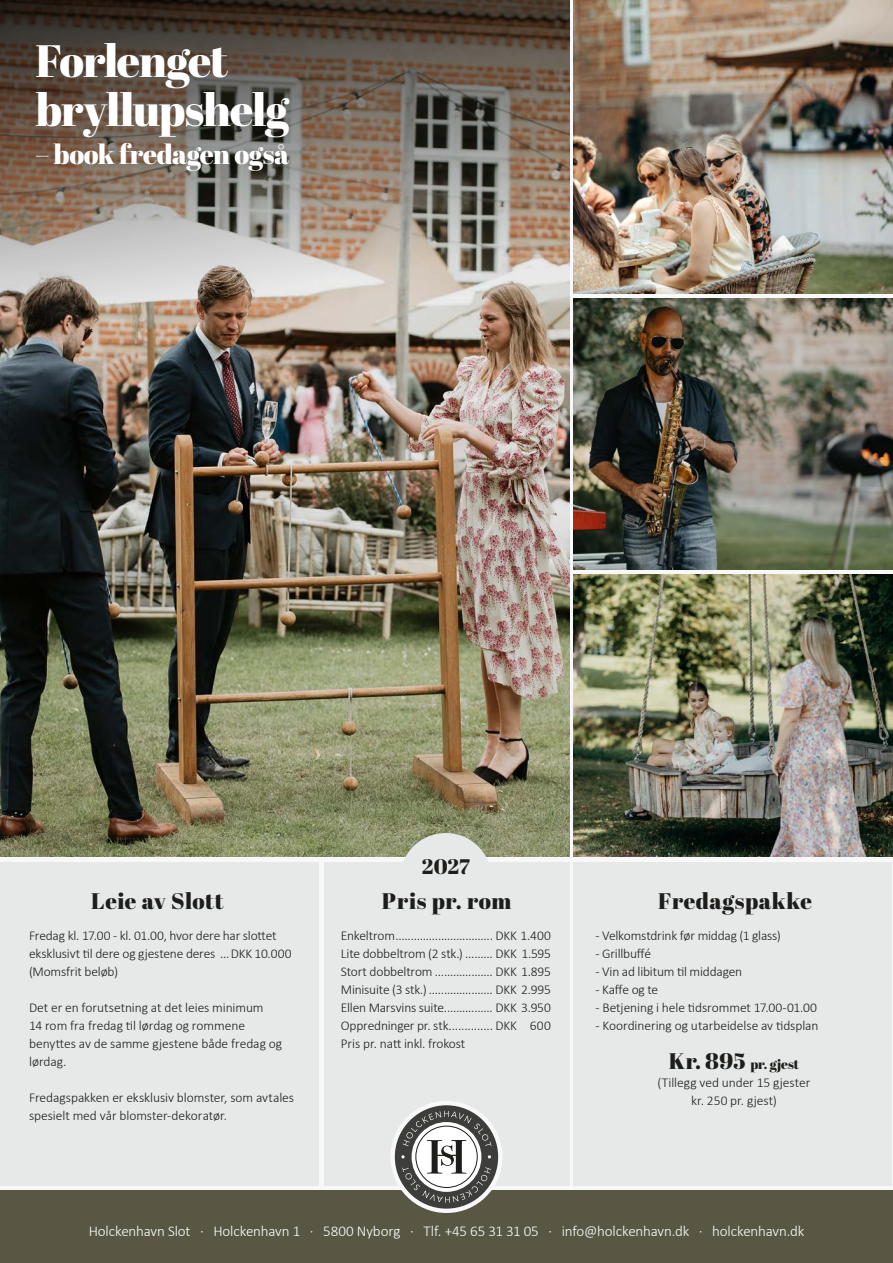
<style>
.page{position:relative;width:893px;height:1263px;background:#fff}
.page>*{position:absolute;margin:0;border:0;box-sizing:border-box;transform-origin:0 0}
.t1{font:45.3px/49.2px "Abril Fatface";letter-spacing:-.03em;color:#fff}
.t2{font:27.3px "Abril Fatface";letter-spacing:-.015em;color:#fff}
.t3{font:22.5px "Abril Fatface";letter-spacing:.025em;color:#1d1d1b}
.t4{font:21px "Abril Fatface";color:#1d1d1b}
.t5{font:300 15px "Calibri";letter-spacing:-.01em;color:#fff}
.t6{font:300 13.5px/18px "Calibri";letter-spacing:-.005em;color:#1d1d1b}
.t7{font:13.5px "Abril Fatface";letter-spacing:-.005em;color:#1d1d1b}
.s1{font-size:22.5px}
</style>
<div class="page">
<img style="left:574px;top:299px;width:319px;height:271px">
<img style="left:574px;top:574px;width:319px;height:283px">
<img style="left:574px;top:0;width:319px;height:293px">
<img style="left:0;top:346px;width:569px;height:511px">
<img style="left:0;top:0;width:569px;height:346px">
<div style="left:0;top:862px;width:318px;height:323px;background:#e6e9e8"></div>
<div style="left:323px;top:862px;width:246px;height:323px;background:#e6e9e8"></div>
<div style="left:574px;top:862px;width:318px;height:323px;background:#e6e9e8"></div>
<div style="left:400px;top:833px;width:92px;height:92px;background:#e6e9e8;border-radius:50%"></div>
<div style="left:0;top:1190px;width:893px;height:73px;background:#595743"></div>
<div style="left:390px;top:1101px;width:112px;height:112px;background:#f7f8f7;border-radius:50%"></div>
<div style="left:395px;top:1105px;width:103px;height:103px;background:#3d3d3c;border-radius:50%"></div>
<svg style="left:401px;top:1111px;width:90px;height:92px"></svg>
<h1 class="t1" style="left:35px;top:35px;width:255px">Forlenget bryllupshelg</h1>
<h2 class="t2" style="left:35px;top:135px;width:255px">– book fredagen også</h2>
<h3 class="t3" style="left:91px;top:885px;width:134px">Leie av Slott</h3>
<p class="t6" style="left:29px;top:926px;width:264px">Fredag kl. 17.00 - kl. 01.00, hvor dere har slottet eksklusivt til dere og gjestene deres ...DKK 10.000 (Momsfrit beløb)</p>
<p class="t6" style="left:29px;top:998px;width:255px">Det er en forutsetning at det leies minimum<br>14 rom fra fredag til lørdag og rommene benyttes av de samme gjestene både fredag og lørdag.</p>
<p class="t6" style="left:29px;top:1088px;width:267px">Fredagspakken er eksklusiv blomster, som avtales spesielt med vår blomster-dekoratør.</p>
<h3 class="t4" style="left:422px;top:852px;width:50px">2027</h3>
<h3 class="t3" style="left:382px;top:885px;width:131px">Pris pr. rom</h3>
<p class="t6" style="left:341px;top:926px;width:212px;text-align:justify">Enkeltrom................................ DKK 1.400<br>Lite dobbeltrom (2 stk.) ......... DKK 1.595<br>Stort dobbeltrom ................... DKK 1.895<br>Minisuite (3 stk.) ..................... DKK 2.995<br>Ellen Marsvins suite................ DKK 3.950<br>Oppredninger pr. stk.............. DKK 600<br>Pris pr. natt inkl. frokost</p>
<h3 class="t3" style="left:658px;top:885px;width:155px">Fredagspakke</h3>
<p class="t6" style="left:595px;top:926px;width:187px">- Velkomstdrink før middag (1 glass)</p>
<p class="t6" style="left:595px;top:944px;width:57px">- Grillbuffé</p>
<p class="t6" style="left:595px;top:962px;width:148px">- Vin ad libitum til middagen</p>
<p class="t6" style="left:595px;top:980px;width:64px">- Kaffe og te</p>
<p class="t6" style="left:595px;top:998px;width:223px">- Betjening i hele tidsrommet 17.00-01.00</p>
<p class="t6" style="left:595px;top:1016px;width:224px">- Koordinering og utarbeidelse av tidsplan</p>
<p class="t7" style="left:669px;top:1055px;width:132px"><span class="s1">Kr. 895</span> pr. gjest</p>
<p class="t6" style="left:658px;top:1073px;width:154px;text-align:center">(Tillegg ved under 15 gjester kr. 250 pr. gjest)</p>
<p class="t5" style="left:89px;top:1222px;width:717px">Holckenhavn Slot · Holckenhavn 1 · 5800 Nyborg · Tlf. +45 65 31 31 05 · info@holckenhavn.dk · holckenhavn.dk</p>
</div>
